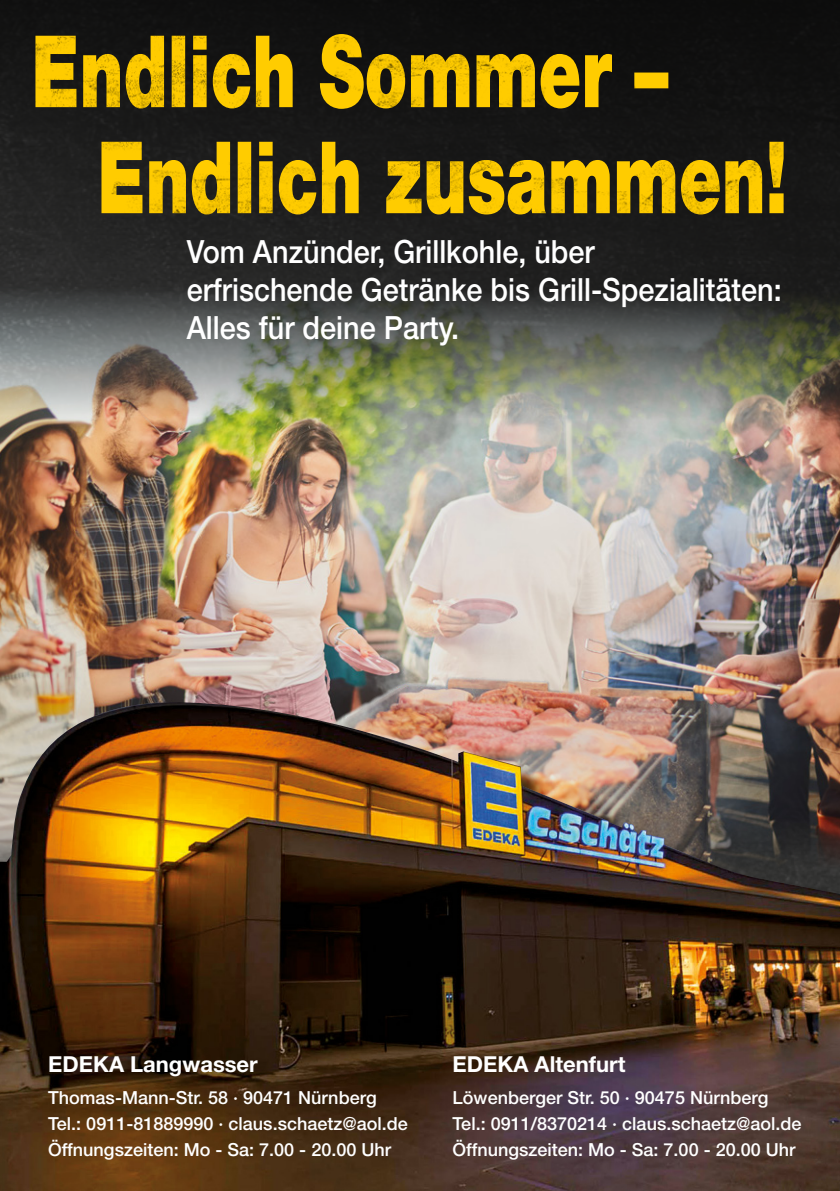
<style>
.page{position:relative;width:840px;height:1191px;background:#fff}
.page>*{position:absolute;margin:0;border:0;box-sizing:border-box;transform-origin:0 0}
.t1{font:500 32px/38px "Helvetica Neue LT Std";color:#fff;scale:.9 1}
.t2{font:700 22px "Helvetica Neue LT Std";color:#fff}
.t3{font:500 18px/26px "Helvetica Neue LT Std";color:#fff}
</style>
<div class="page">
<img style="left:0;top:0;width:839px;height:286px">
<img style="left:0;top:286px;width:839px;height:416px">
<img style="left:219px;top:615px;width:509px;height:87px">
<img style="left:0;top:702px;width:839px;height:489px">
<img style="left:35px;top:34px;width:633px;height:75px">
<img style="left:101px;top:142px;width:682px;height:72px">
<h1 class="t1" style="left:187px;top:233px;width:662px">Vom Anzünder, Grillkohle, über<br>erfrischende Getränke bis Grill-Spezialitäten:<br>Alles für deine Party.</h1>
<p class="t2" style="left:48px;top:1050px;width:211px">EDEKA Langwasser</p>
<p class="t3" style="left:48px;top:1084px;width:361px">Thomas-Mann-Str. 58 · 90471 Nürnberg<br>Tel.: 0911-81889990 · claus.schaetz@aol.de<br>Öffnungszeiten: Mo - Sa: 7.00 - 20.00 Uhr</p>
<p class="t2" style="left:452px;top:1050px;width:174px">EDEKA Altenfurt</p>
<p class="t3" style="left:452px;top:1084px;width:350px">Löwenberger Str. 50 · 90475 Nürnberg<br>Tel.: 0911/8370214 · claus.schaetz@aol.de<br>Öffnungszeiten: Mo - Sa: 7.00 - 20.00 Uhr</p>
</div>
